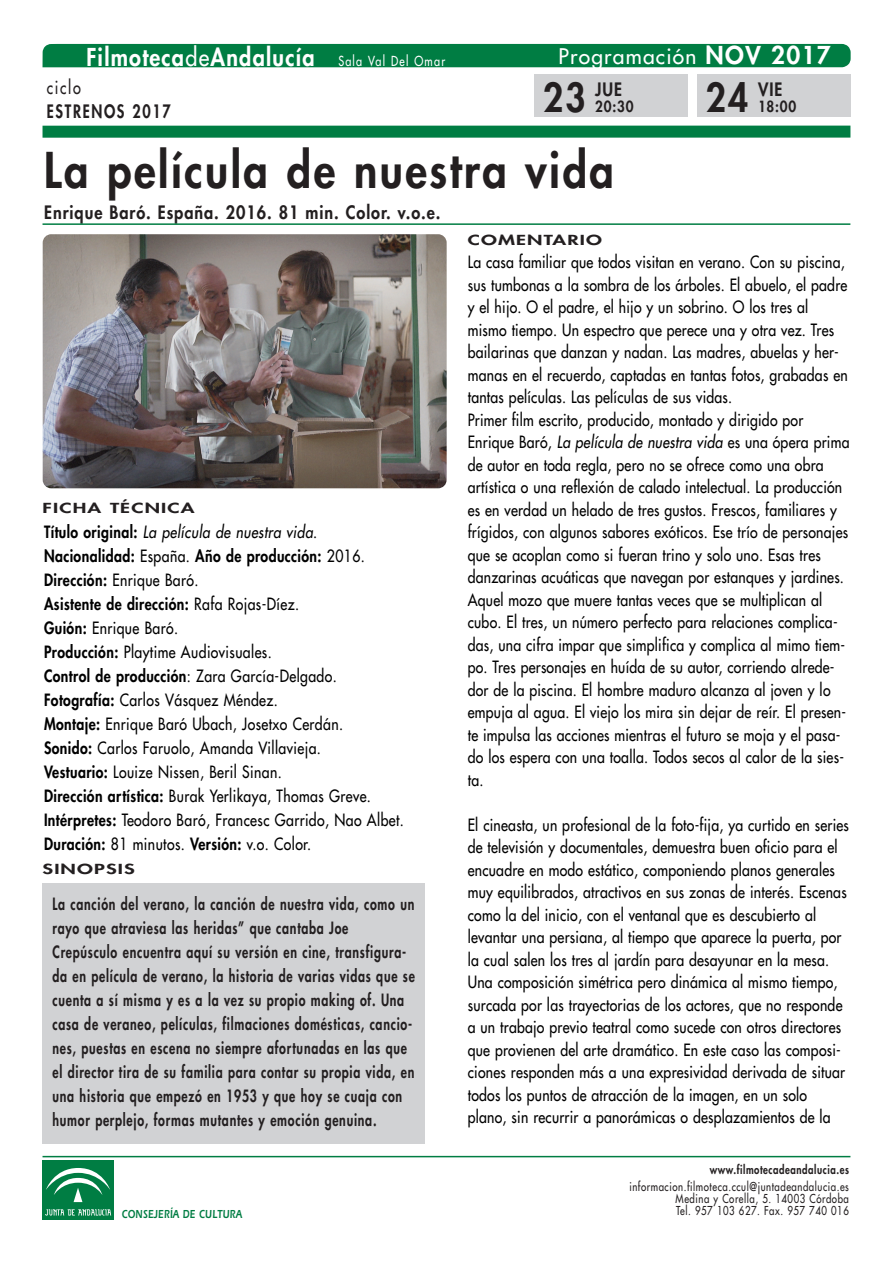
<style>
.page{position:relative;width:893px;height:1263px;background:#fff}
.page>*{position:absolute;margin:0;border:0;box-sizing:border-box;transform-origin:0 0}
.t1{font:800 48px "Futura LT";letter-spacing:.06em;color:#231f20;scale:.9 1}
.t2{font:800 39px "Futura LT";color:#231f20;scale:.9 1}
.t3{font:800 24px "Futura LT";letter-spacing:.06em;color:#fff;scale:.9 1}
.t4{font:21px "Futura LT";letter-spacing:.06em;color:#fff}
.t5{font:800 18px "Futura LT";letter-spacing:.06em;color:#231f20;scale:.9 1}
.t6{font:800 18px "Futura LT";letter-spacing:.115em;color:#231f20;scale:.8 1}
.t7{font:18px "Futura LT";letter-spacing:.115em;color:#231f20;scale:.8 1}
.t8{font:16.5px/22.5px "Futura LT";letter-spacing:.015em;color:#000;scale:.85 1}
.t9{font:800 16.5px/24px "Futura LT";letter-spacing:.06em;color:#231f20;scale:.75 1}
.t10{font:800 15px "Futura LT";letter-spacing:.06em;color:#231f20;scale:.9 1}
.t11{font:800 13.5px "Futura LT";letter-spacing:.06em;color:#231f20;scale:1.5 1}
.t12{font:12px/12px "Futura LT";letter-spacing:.06em;color:#231f20;text-align:right;scale:.8 1}
.t13{font:800 12px "Futura LT";letter-spacing:.06em;color:#231f20;scale:.8 1}
.t14{font:12px "Erie Black Plain";letter-spacing:.03em;color:#007d43;scale:.75 1}
.s1{font-weight:400}
.s2{font-weight:400;font-size:13.5px}
.s3{font-weight:800;font-size:24px}
.s4{font-weight:800}
.s5{font-style:italic}
</style>
<div class="page">
<img style="left:43px;top:234px;width:404px;height:254px;border-radius:9px">
<div style="left:43px;top:44px;width:808px;height:23px;background:#007d43"></div>
<div style="left:43px;top:126px;width:807px;height:12px;background:#007d43"></div>
<div style="left:43px;top:883px;width:382px;height:260px;background:#d1d2d4"></div>
<hr style="left:43px;top:223px;width:807px;height:2px;background:#007d43">
<hr style="left:43px;top:1156px;width:807px;height:1px;background:#007d43">
<div style="left:43px;top:1160px;width:71px;height:60px;background:#007d43"></div>
<svg style="left:45px;top:1209px;width:66px;height:6px"></svg>
<svg style="left:46px;top:1168px;width:64px;height:35px"></svg>
<div style="left:697px;top:74px;width:153px;height:43px;background:#d1d2d4"></div>
<div style="left:535px;top:75px;width:153px;height:42px;background:#d1d2d4"></div>
<h3 class="t3" style="left:86px;top:42px;width:400px">Filmoteca<span class="s1">de</span>Andalucía <span class="s2">Sala Val Del Omar</span></h3>
<p class="t4" style="left:559px;top:43px;width:274px">Programación <span class="s3">NOV 2017</span></p>
<p class="t7" style="left:47px;top:76px;width:44px">ciclo</p>
<p class="t6" style="left:47px;top:100px;width:156px">ESTRENOS 2017</p>
<h2 class="t2" style="left:543px;top:72px;width:49px">23</h2>
<p class="t5" style="left:595px;top:77px;width:31px">JUE</p>
<p class="t10" style="left:595px;top:97px;width:44px">20:30</p>
<h1 class="t1" style="left:44px;top:138px;width:635px">La película de nuestra vida</h1>
<p class="t5" style="left:44px;top:201px;width:442px">Enrique Baró. España. 2016. 81 min. Color. v.o.e.</p>
<p class="t11" style="left:468px;top:231px;width:91px">COMENTARIO</p>
<h2 class="t2" style="left:706px;top:72px;width:49px">24</h2>
<p class="t5" style="left:758px;top:77px;width:28px">VIE</p>
<p class="t10" style="left:758px;top:96px;width:44px">18:00</p>
<p class="t11" style="left:43px;top:499px;width:103px">FICHA TÉCNICA</p>
<p class="t8" style="left:44px;top:520px;width:425px;line-height:24px"><span class="s4">Título original:</span> <span class="s5">La película de nuestra vida</span>.<br><span class="s4">Nacionalidad:</span> España. <span class="s4">Año de producción:</span> 2016.<br><span class="s4">Dirección:</span> Enrique Baró.<br><span class="s4">Asistente de dirección:</span> Rafa Rojas-Díez.<br><span class="s4">Guión:</span> Enrique Baró.<br><span class="s4">Producción:</span> Playtime Audiovisuales.<br><span class="s4">Control de producción</span>: Zara García-Delgado.<br><span class="s4">Fotografía:</span> Carlos Vásquez Méndez.<br><span class="s4">Montaje:</span> Enrique Baró Ubach, Josetxo Cerdán.<br><span class="s4">Sonido:</span> Carlos Faruolo, Amanda Villavieja.<br><span class="s4">Vestuario:</span> Louize Nissen, Beril Sinan.<br><span class="s4">Dirección artística:</span> Burak Yerlikaya, Thomas Greve.<br><span class="s4">Intérpretes:</span> Teodoro Baró, Francesc Garrido, Nao Albet.<br><span class="s4">Duración:</span> 81 minutos. <span class="s4">Versión:</span> v.o. Color.</p>
<p class="t11" style="left:43px;top:860px;width:63px">SINOPSIS</p>
<p class="t9" style="left:53px;top:891px;width:485px">La canción del verano, la canción de nuestra vida, como un rayo que atraviesa las heridas” que cantaba Joe Crepúsculo encuentra aquí su versión en cine, transfigura&shy;da en película de verano, la historia de varias vidas que se cuenta a sí misma y es a la vez su propio making of. Una casa de veraneo, películas, filmaciones domésticas, cancio&shy;nes, puestas en escena no siempre afortunadas en las que el director tira de su familia para contar su propia vida, en una historia que empezó en 1953 y que hoy se cuaja con humor perplejo, formas mutantes y emoción genuina.</p>
<p class="t8" style="left:468px;top:251px;width:451px">La casa familiar que todos visitan en verano. Con su piscina, sus tumbonas a la sombra de los árboles. El abuelo, el padre y el hijo. O el padre, el hijo y un sobrino. O los tres al mismo tiempo. Un espectro que perece una y otra vez. Tres bailarinas que danzan y nadan. Las madres, abuelas y her&shy;manas en el recuerdo, captadas en tantas fotos, grabadas en tantas películas. Las películas de sus vidas.<br>Primer film escrito, producido, montado y dirigido por Enrique Baró, <span class="s5">La película de nuestra vida</span> es una ópera prima de autor en toda regla, pero no se ofrece como una obra artística o una reflexión de calado intelectual. La producción es en verdad un helado de tres gustos. Frescos, familiares y frígidos, con algunos sabores exóticos. Ese trío de personajes que se acoplan como si fueran trino y solo uno. Esas tres danzarinas acuáticas que navegan por estanques y jardines.<br>Aquel mozo que muere tantas veces que se multiplican al cubo. El tres, un número perfecto para relaciones complica&shy;das, una cifra impar que simplifica y complica al mimo tiem&shy;po. Tres personajes en huída de su autor, corriendo alrede&shy;dor de la piscina. El hombre maduro alcanza al joven y lo empuja al agua. El viejo los mira sin dejar de reír. El presen&shy;te impulsa las acciones mientras el futuro se moja y el pasa&shy;do los espera con una toalla. Todos secos al calor de la sies&shy;ta.</p>
<p class="t8" style="left:468px;top:813px;width:450px">El cineasta, un profesional de la foto-fija, ya curtido en series de televisión y documentales, demuestra buen oficio para el encuadre en modo estático, componiendo planos generales muy equilibrados, atractivos en sus zonas de interés. Escenas como la del inicio, con el ventanal que es descubierto al levantar una persiana, al tiempo que aparece la puerta, por la cual salen los tres al jardín para desayunar en la mesa.<br>Una composición simétrica pero dinámica al mismo tiempo, surcada por las trayectorias de los actores, que no responde a un trabajo previo teatral como sucede con otros directores que provienen del arte dramático. En este caso las composi&shy;ciones responden más a una expresividad derivada de situar todos los puntos de atracción de la imagen, en un solo plano, sin recurrir a panorámicas o desplazamientos de la</p>
<p class="t13" style="left:710px;top:1162px;width:176px">www.filmotecadeandalucia.es</p>
<p class="t12" style="left:629px;top:1180px;width:276px">informacion.filmoteca.ccul@juntadeandalucia.es<br>Medina y Corella, 5. 14003 Córdoba</p>
<p class="t14" style="left:122px;top:1206px;width:162px">CONSEJERÍA DE CULTURA</p>
<p class="t12" style="left:676px;top:1204px;width:217px">Tel. 957 103 627. Fax. 957 740 016</p>
</div>
